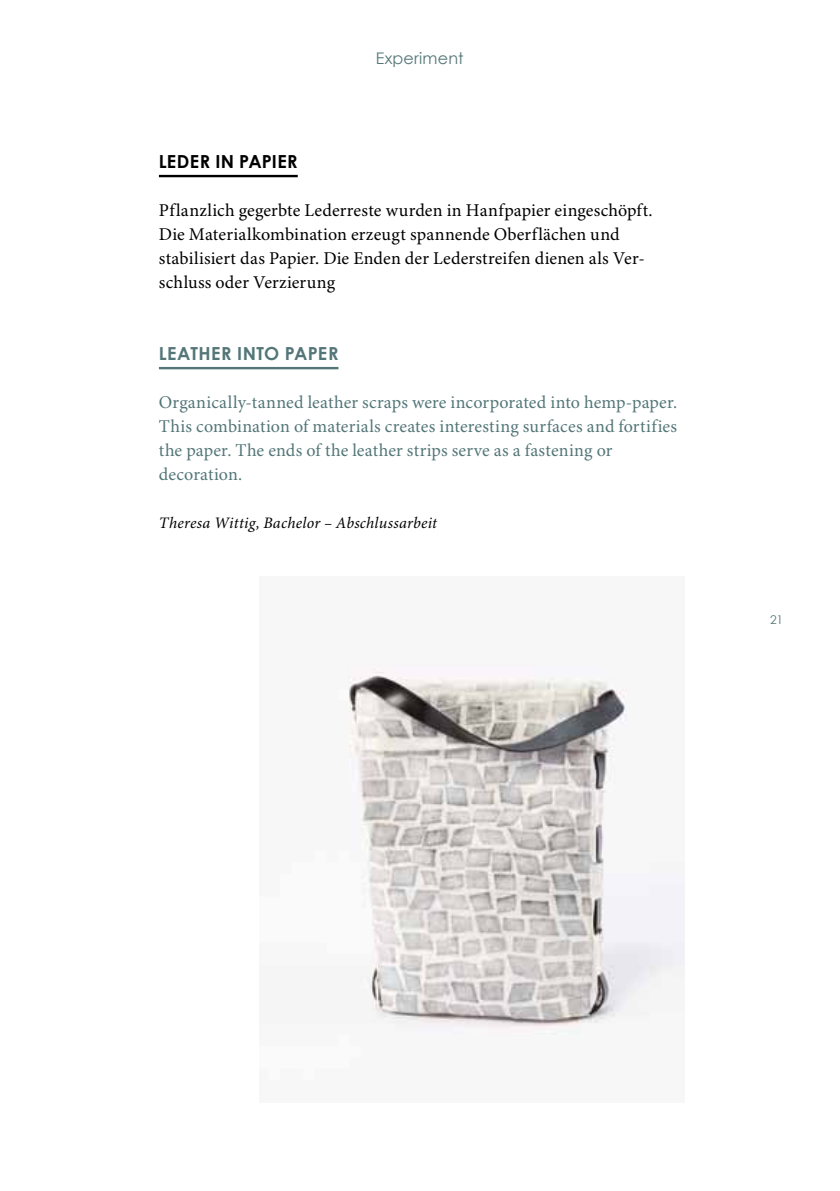
<style>
.page{position:relative;width:840px;height:1191px;background:#fff}
.page>*{position:absolute;margin:0;border:0;box-sizing:border-box;transform-origin:0 0}
.t1{font:18px/24px "Minion Pro";letter-spacing:.005em;color:#000}
.t2{font:18px/24px "Minion Pro";letter-spacing:.005em;color:#547678}
.t3{font:700 18px "Century Gothic";letter-spacing:.02em;color:#547678}
.t4{font:700 18px "Century Gothic";letter-spacing:.01em;color:#000}
.t5{font:italic 16px "Minion Pro";letter-spacing:.015em;color:#000}
.t6{font:16px "Century Gothic";color:#547678}
.t7{font:12px "Century Gothic";color:#547678}
</style>
<div class="page">
<hr style="left:159px;top:175px;width:138px;height:2px;background:#000">
<hr style="left:159px;top:367px;width:179px;height:2px;background:#547678">
<img style="left:349px;top:666px;width:335px;height:369px">
<p class="t6" style="left:376px;top:47px;width:89px">Experiment</p>
<p class="t4" style="left:159px;top:148px;width:11px">LEDE</p>
<p class="t4" style="left:200px;top:148px;width:99px">R IN PAPIER</p>
<p class="t1" style="left:159px;top:199px;width:495px">Pflanzlich gegerbte Lederreste wurden in Hanfpapier eingeschöpft.<br>Die Materialkombination erzeugt spannende Oberflächen und stabilisiert das Papier. Die Enden der Lederstreifen dienen als Ver&shy;schluss oder Verzierung</p>
<p class="t3" style="left:159px;top:340px;width:181px">LEATHER INTO PAPER</p>
<p class="t2" style="left:159px;top:391px;width:519px">Organically-tanned leather scraps were incorporated into hemp-paper.<br>This combination of materials creates interesting surfaces and fortifies the paper. The ends of the leather strips serve as a fastening or decoration.</p>
<p class="t5" style="left:159px;top:513px;width:280px">Theresa Wittig, Bachelor – Abschlussarbeit</p>
<p class="t7" style="left:769px;top:611px;width:15px">21</p>
</div>
